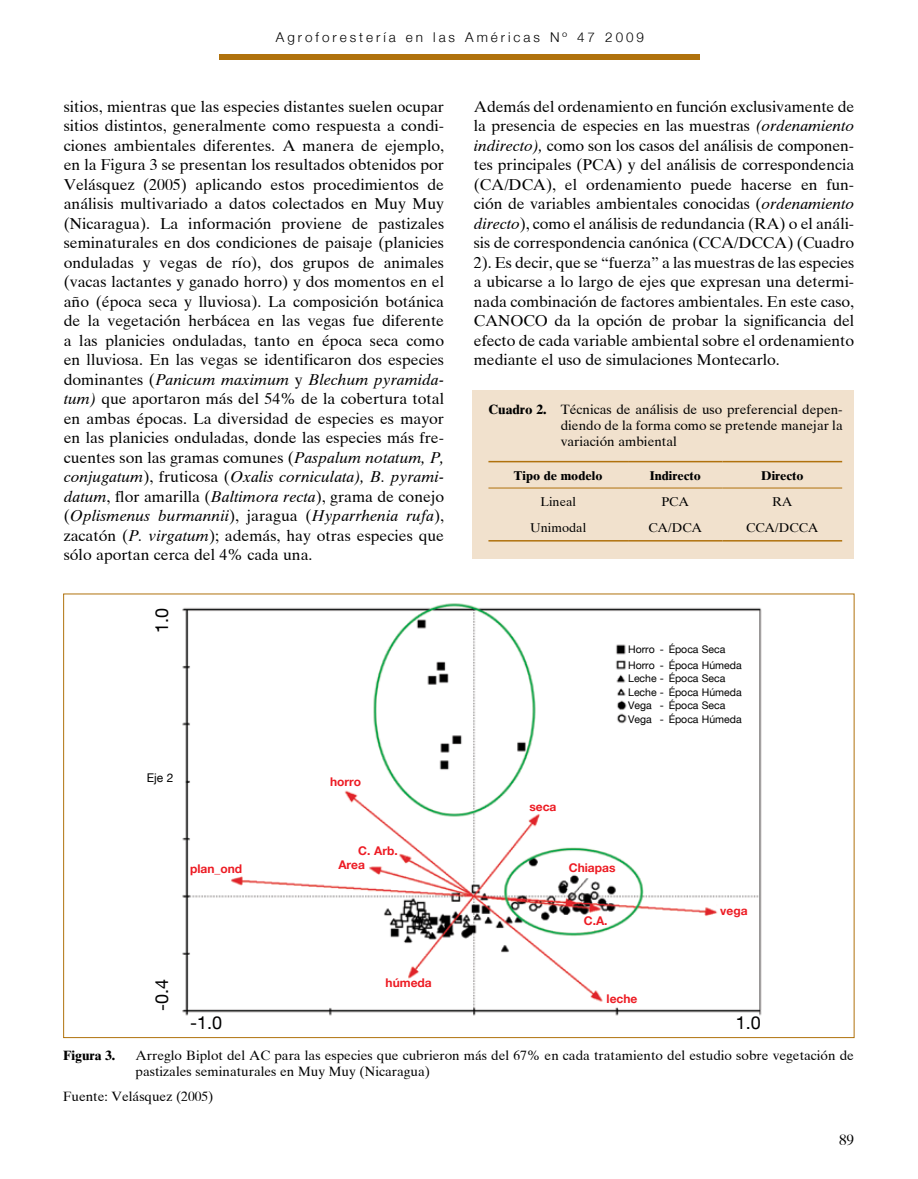
<style>
.page{position:relative;width:918px;height:1179px;background:#fff}
.page>*{position:absolute;margin:0;border:0;box-sizing:border-box;transform-origin:0 0}
.t1{font:18px "Helvetica Neue";color:#000}
.t2{font:15.75px/19.5px "Times Ten";color:#000;text-align:justify}
.t3{font:15px "Times Ten";color:#000}
.t4{font:13.5px/16.2px "Times Ten";color:#000}
.t5{font:300 13.5px "Helvetica Neue";letter-spacing:.22em;color:#000}
.t6{font:700 13.5px "Times Ten";color:#000}
.t7{font:12.75px "Times Ten";color:#000}
.t8{font:700 12.75px "Times Ten";color:#000}
.t9{font:700 12px "Helvetica Neue";color:#ed1c24}
.t10{font:12px "Helvetica Neue";color:#000}
.t11{font:10.5px/13.5px "Helvetica Neue";color:#000}
.s1{font-style:italic}
.s2{font-weight:700}
</style>
<div class="page">
<div style="left:219px;top:54px;width:481px;height:6px;background:#b0720d"></div>
<div style="left:473px;top:390px;width:381px;height:169px;background:#f1e1cd"></div>
<hr style="left:488px;top:461px;width:140px;height:1px;background:#b0720d">
<hr style="left:628px;top:461px;width:95px;height:1px;background:#b0720d">
<hr style="left:723px;top:461px;width:119px;height:1px;background:#b0720d">
<hr style="left:488px;top:540px;width:140px;height:2px;background:#b0720d">
<hr style="left:628px;top:540px;width:95px;height:2px;background:#b0720d">
<hr style="left:723px;top:540px;width:119px;height:2px;background:#b0720d">
<hr style="left:488px;top:488px;width:140px;height:1px;background:#b0720d">
<hr style="left:628px;top:488px;width:95px;height:1px;background:#b0720d">
<hr style="left:723px;top:488px;width:119px;height:1px;background:#b0720d">
<img style="left:182px;top:603px;width:580px;height:413px">
<p class="t5" style="left:276px;top:29px;width:370px">Agroforestería en las Américas Nº 47 2009</p>
<p class="t2" style="left:64px;top:96px;width:382px">sitios, mientras que las especies distantes suelen ocupar sitios distintos, generalmente como respuesta a condi&shy;ciones ambientales diferentes. A manera de ejemplo, en la Figura 3 se presentan los resultados obtenidos por Velásquez (2005) aplicando estos procedimientos de análisis multivariado a datos colectados en Muy Muy (Nicaragua). La información proviene de pastizales seminaturales en dos condiciones de paisaje (planicies onduladas y vegas de río), dos grupos de animales (vacas lactantes y ganado horro) y dos momentos en el año (época seca y lluviosa). La composición botánica de la vegetación herbácea en las vegas fue diferente a las planicies onduladas, tanto en época seca como en lluviosa. En las vegas se identificaron dos especies dominantes (<span class="s1">Panicum maximum</span> y <span class="s1">Blechum pyramida&shy;tum)</span> que aportaron más del 54% de la cobertura total en ambas épocas. La diversidad de especies es mayor en las planicies onduladas, donde las especies más fre&shy;cuentes son las gramas comunes (<span class="s1">Paspalum notatum, P, conjugatum</span>), fruticosa (<span class="s1">Oxalis corniculata), B. pyrami&shy;datum</span>, flor amarilla (<span class="s1">Baltimora recta</span>), grama de conejo (<span class="s1">Oplismenus burmannii</span>), jaragua (<span class="s1">Hyparrhenia rufa</span>), zacatón (<span class="s1">P. virgatum</span>); además, hay otras especies que sólo aportan cerca del 4% cada una.</p>
<p class="t2" style="left:474px;top:96px;width:382px">Además del ordenamiento en función exclusivamente de la presencia de especies en las muestras <span class="s1">(ordenamiento indirecto),</span> como son los casos del análisis de componen&shy;tes principales (PCA) y del análisis de correspondencia (CA/DCA), el ordenamiento puede hacerse en fun&shy;ción de variables ambientales conocidas (<span class="s1">ordenamiento directo</span>), como el análisis de redundancia (RA) o el análi&shy;sis de correspondencia canónica (CCA/DCCA) (Cuadro 2). Es decir, que se “fuerza” a las muestras de las especies a ubicarse a lo largo de ejes que expresan una determi&shy;nada combinación de factores ambientales. En este caso, CANOCO da la opción de probar la significancia del efecto de cada variable ambiental sobre el ordenamiento mediante el uso de simulaciones Montecarlo.</p>
<p class="t4" style="left:561px;top:401px;width:284px;text-align:justify;text-indent:-72px"><span class="s2">Cuadro 2.</span> Técnicas de análisis de uso preferencial depen&shy;diendo de la forma como se pretende manejar la variación ambiental</p>
<p class="t8" style="left:514px;top:467px;width:90px">Tipo de modelo</p>
<p class="t8" style="left:650px;top:467px;width:53px">Indirecto</p>
<p class="t8" style="left:761px;top:467px;width:44px">Directo</p>
<p class="t7" style="left:541px;top:494px;width:37px">Lineal</p>
<p class="t7" style="left:661px;top:494px;width:29px">PCA</p>
<p class="t7" style="left:772px;top:494px;width:22px">RA</p>
<p class="t7" style="left:530px;top:520px;width:57px">Unimodal</p>
<p class="t7" style="left:648px;top:520px;width:55px">CA/DCA</p>
<p class="t7" style="left:746px;top:520px;width:74px">CCA/DCCA</p>
<p class="t1" style="left:151px;top:633px;width:27px;rotate:-90deg">1.0</p>
<p class="t10" style="left:147px;top:770px;width:28px">Eje 2</p>
<p class="t9" style="left:330px;top:774px;width:33px">horro</p>
<p class="t9" style="left:358px;top:843px;width:41px">C. Arb.</p>
<p class="t9" style="left:190px;top:862px;width:54px">plan_ond</p>
<p class="t9" style="left:338px;top:858px;width:28px">Area</p>
<p class="t1" style="left:151px;top:1011px;width:34px;rotate:-90deg">-0.4</p>
<p class="t9" style="left:386px;top:976px;width:48px">húmeda</p>
<p class="t11" style="left:628px;top:641px;width:115px;line-height:15.6px">Horro - Época Seca<br>Horro - Época Húmeda</p>
<p class="t11" style="left:628px;top:671px;width:115px">Leche - Época Seca<br>Leche - Época Húmeda<br>Vega - Época Seca<br>Vega - Época Húmeda</p>
<p class="t9" style="left:529px;top:799px;width:29px">seca</p>
<p class="t9" style="left:569px;top:860px;width:48px">Chiapas</p>
<p class="t9" style="left:584px;top:913px;width:25px">C.A.</p>
<p class="t9" style="left:607px;top:991px;width:32px">leche</p>
<p class="t9" style="left:720px;top:904px;width:29px">vega</p>
<p class="t1" style="left:190px;top:1012px;width:34px">-1.0</p>
<p class="t1" style="left:736px;top:1012px;width:27px">1.0</p>
<p class="t6" style="left:63px;top:1047px;width:54px">Figura 3.</p>
<p class="t4" style="left:136px;top:1047px;width:720px">Arreglo Biplot del AC para las especies que cubrieron más del 67% en cada tratamiento del estudio sobre vegetación de pastizales seminaturales en Muy Muy (Nicaragua)</p>
<p class="t4" style="left:63px;top:1088px;width:152px">Fuente: Velásquez (2005)</p>
<p class="t3" style="left:839px;top:1131px;width:16px">89</p>
</div>
